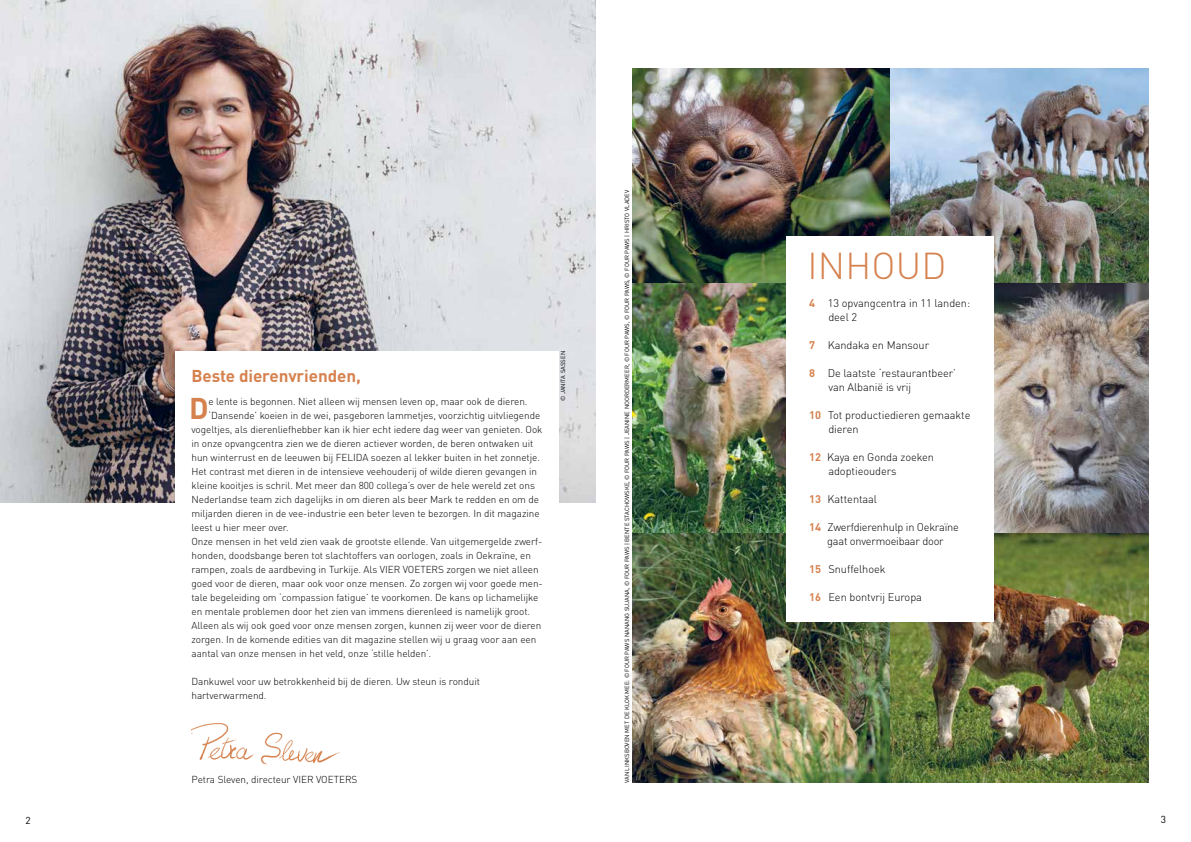
<style>
.page{position:relative;width:1191px;height:842px;background:#fff}
.page>*{position:absolute;margin:0;border:0;box-sizing:border-box;transform-origin:0 0}
.t1{font:300 37px "DIN Pro";letter-spacing:.005em;color:#d6824f}
.t2{font:700 29.7px "DIN Pro";color:#d6824f}
.t3{font:700 17px "DIN Pro";letter-spacing:-.005em;color:#d6824f}
.t4{font:300 11px/14px "DIN Pro";letter-spacing:-.005em;color:#000}
.t5{font:10.1px "DIN Pro";color:#000}
.t6{font:300 10px/14px "DIN Pro";letter-spacing:-.005em;color:#000}
.t7{font:10px "DIN Pro";color:#000}
.t8{font:6px "DIN Pro";letter-spacing:.005em;color:#000}
.s1{font-weight:700;color:#d6824f}
</style>
<div class="page">
<img style="left:191px;top:723px;width:148px;height:42px">
<img style="left:0;top:0;width:595px;height:503px">
<div style="left:175px;top:351px;width:383px;height:177px;background:#fff"></div>
<img style="left:632px;top:69px;width:258px;height:215px">
<img style="left:890px;top:69px;width:258px;height:215px">
<img style="left:632px;top:284px;width:258px;height:499px">
<img style="left:994px;top:284px;width:154px;height:249px">
<img style="left:890px;top:533px;width:258px;height:250px">
<div style="left:786px;top:237px;width:208px;height:385px;background:#fff"></div>
<h3 class="t3" style="left:191px;top:361px;width:171px">Beste dierenvrienden,</h3>
<h2 class="t2" style="left:189px;top:383px;width:21px">D</h2>
<p class="t6" style="left:208px;top:393px;width:321px">e lente is begonnen. Niet alleen wij mensen leven op, maar ook de dieren.</p>
<p class="t6" style="left:208px;top:407px;width:333px">‘Dansende’ koeien in de wei, pasgeboren lammetjes, voorzichtig uitvliegende</p>
<p class="t6" style="left:191px;top:421px;width:352px">vogeltjes, als dierenliefhebber kan ik hier echt iedere dag weer van genieten. Ook</p>
<p class="t6" style="left:191px;top:435px;width:343px">in onze opvangcentra zien we de dieren actiever worden, de beren ontwaken uit</p>
<p class="t6" style="left:191px;top:449px;width:350px">hun winterrust en de leeuwen bij FELIDA soezen al lekker buiten in het zonnetje.</p>
<p class="t6" style="left:191px;top:463px;width:347px">Het contrast met dieren in de intensieve veehouderij of wilde dieren gevangen in</p>
<p class="t6" style="left:191px;top:477px;width:345px">kleine kooitjes is schril. Met meer dan 800 collega’s over de hele wereld zet ons</p>
<p class="t6" style="left:191px;top:491px;width:349px">Nederlandse team zich dagelijks in om dieren als beer Mark te redden en om de</p>
<p class="t6" style="left:191px;top:505px;width:350px">miljarden dieren in de vee-industrie een beter leven te bezorgen. In dit magazine</p>
<p class="t6" style="left:191px;top:519px;width:99px">leest u hier meer over.</p>
<p class="t6" style="left:191px;top:533px;width:352px">Onze mensen in het veld zien vaak de grootste ellende. Van uitgemergelde zwerf-</p>
<p class="t6" style="left:191px;top:547px;width:341px">honden, doodsbange beren tot slachtoffers van oorlogen, zoals in Oekraïne, en</p>
<p class="t6" style="left:191px;top:561px;width:349px">rampen, zoals de aardbeving in Turkije. Als VIER VOETERS zorgen we niet alleen</p>
<p class="t6" style="left:191px;top:575px;width:353px">goed voor de dieren, maar ook voor onze mensen. Zo zorgen wij voor goede men-</p>
<p class="t6" style="left:191px;top:589px;width:348px">tale begeleiding om ‘compassion fatigue’ te voorkomen. De kans op lichamelijke</p>
<p class="t6" style="left:191px;top:603px;width:340px">en mentale problemen door het zien van immens dierenleed is namelijk groot.</p>
<p class="t6" style="left:191px;top:617px;width:351px">Alleen als wij ook goed voor onze mensen zorgen, kunnen zij weer voor de dieren</p>
<p class="t6" style="left:191px;top:631px;width:346px">zorgen. In de komende edities van dit magazine stellen wij u graag voor aan een</p>
<p class="t6" style="left:191px;top:645px;width:241px">aantal van onze mensen in het veld, onze ‘stille helden’.</p>
<p class="t6" style="left:191px;top:673px;width:290px">Dankuwel voor uw betrokkenheid bij de dieren. Uw steun is ronduit hartverwarmend.</p>
<p class="t8" style="left:558px;top:401px;width:52px;rotate:-90deg">© JANITA SASSEN</p>
<p class="t6" style="left:191px;top:771px;width:167px">Petra Sleven, directeur VIER VOETERS</p>
<p class="t8" style="left:622px;top:783px;width:595px;rotate:-90deg">VAN LINKSBOVEN MET DE KLOK MEE: © FOUR PAWS NANANG SUJANA, © FOUR PAWS | BENTE STACHOWSKE, © FOUR PAWS | JEANINE NOORDERMEER, © FOUR PAWS, © FOUR PAWS, © FOUR PAWS | HRISTO VLADEV</p>
<h1 class="t1" style="left:807px;top:237px;width:140px">INHOUD</h1>
<p class="t4" style="left:828px;top:295px;width:143px;text-indent:-19px"><span class="s1">4</span> 13 opvangcentra in 11 landen: deel 2</p>
<p class="t4" style="left:809px;top:337px;width:122px"><span class="s1">7</span> Kandaka en Mansour</p>
<p class="t4" style="left:828px;top:365px;width:129px;text-indent:-19px"><span class="s1">8</span> De laatste ‘restaurantbeer’ van Albanië is vrij</p>
<p class="t4" style="left:828px;top:407px;width:144px;text-indent:-19px"><span class="s1">10</span> Tot productiedieren gemaakte dieren</p>
<p class="t4" style="left:828px;top:449px;width:107px;text-indent:-19px"><span class="s1">12</span> Kaya en Gonda zoeken adoptieouders</p>
<p class="t4" style="left:809px;top:491px;width:70px"><span class="s1">13</span> Kattentaal</p>
<p class="t4" style="left:809px;top:519px;width:151px;text-align:center"><span class="s1">14</span> Zwerfdierenhulp in Oekraïne gaat onvermoeibaar door</p>
<p class="t4" style="left:809px;top:561px;width:78px"><span class="s1">15</span> Snuffelhoek</p>
<p class="t4" style="left:809px;top:589px;width:114px"><span class="s1">16</span> Een bontvrij Europa</p>
<p class="t7" style="left:26px;top:812px;width:7px">2</p>
<p class="t5" style="left:1160px;top:811px;width:7px">3</p>
</div>
